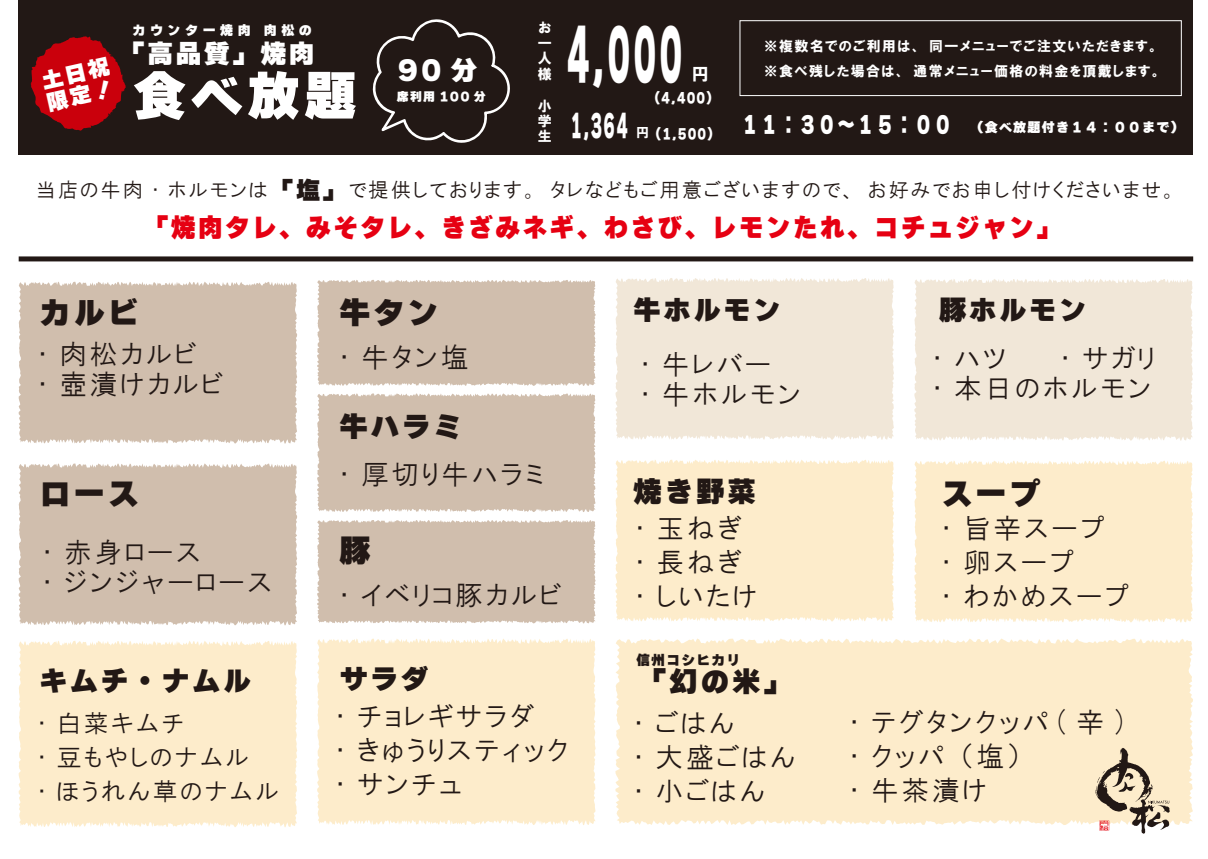
<style>
.page{position:relative;width:1208px;height:859px;background:#fff}
.page>*{position:absolute;margin:0;border:0;box-sizing:border-box;transform-origin:0 0}
.t1{font:68.7px "Ruika 09";color:#fff;scale:.43 1}
.t2{font:51.8px "Ruika 09";color:#fff}
.t3{font:31px "Ruika 09";letter-spacing:.1em;color:#221815}
.t4{font:30.7px "Ruika 09";color:#fff;scale:.47 1}
.t5{font:28.5px "Ruika 09";letter-spacing:.1em;color:#221815}
.t6{font:27.8px/34px "HGP Gothic M";letter-spacing:.1em;color:#221815}
.t7{font:27.8px "Ruika 09";letter-spacing:.1em;color:#221815}
.t8{font:27.3px "Ruika 09";letter-spacing:.1em;color:#221815}
.t9{font:26.5px "Ruika 09";color:#fff}
.t10{font:26px "Ruika 09";letter-spacing:.1em;color:#e60012;scale:.95 1}
.t11{font:25.7px "Ruika 09";color:#fff}
.t12{font:24.7px/34px "HGP Gothic M";letter-spacing:.1em;color:#221815}
.t13{font:21.4px/22.3px "Ruika 09";color:#fff}
.t14{font:20.4px "HGP Gothic M";letter-spacing:.1em;color:#221815}
.t15{font:17px "HGP Soei Kakugothic UB";color:#fff}
.t16{font:14px/15.1px "HGP Soei Kakugothic UB";letter-spacing:.095em;color:#fff;text-align:justify}
.t17{font:13.9px "Ruika 09";letter-spacing:.1em;color:#fff;scale:.81 1}
.t18{font:13.6px "Ruika 09";letter-spacing:.1em;color:#221815}
.t19{font:13px "Ruika 09";letter-spacing:.1em;color:#fff}
.t20{font:13px "Ruika 09";letter-spacing:.35em;color:#fff}
.t21{font:13px "HGP Soei Kakugothic UB";color:#fff}
.t22{font:12px "Ruika 09";letter-spacing:.1em;color:#fff}
.s1{font-size:22.8px}
.s2{font-family:"Ruika 09";font-size:24px}
</style>
<div class="page">
<div style="left:19px;top:256px;width:1174px;height:5px;background:#221815"></div>
<div style="left:19px;top:0;width:1173px;height:154px;background:#221815"></div>
<svg style="left:30px;top:36px;width:96px;height:95px"></svg>
<svg style="left:372px;top:19px;width:138px;height:124px"></svg>
<div style="left:19px;top:282px;width:278px;height:161px;background:#d0bead"></div>
<div style="left:19px;top:463px;width:278px;height:162px;background:#d0bead"></div>
<div style="left:19px;top:641px;width:278px;height:186px;background:#fdeccb"></div>
<div style="left:317px;top:280px;width:278px;height:106px;background:#d0bead"></div>
<div style="left:317px;top:520px;width:278px;height:103px;background:#d0bead"></div>
<div style="left:317px;top:638px;width:278px;height:187px;background:#fdeccb"></div>
<div style="left:615px;top:278px;width:279px;height:162px;background:#f1e7d8"></div>
<div style="left:615px;top:460px;width:279px;height:161px;background:#fdeccb"></div>
<div style="left:914px;top:279px;width:278px;height:162px;background:#f1e7d8"></div>
<div style="left:914px;top:460px;width:278px;height:162px;background:#fdeccb"></div>
<div style="left:615px;top:638px;width:578px;height:187px;background:#fdeccb"></div>
<div style="left:317px;top:393px;width:278px;height:119px;background:#d0bead"></div>
<div style="left:739px;top:20px;width:442px;height:76px;border:1px solid #fff"></div>
<svg style="left:1095px;top:748px;width:74px;height:86px;background:#c7b8a3"></svg>
<p class="t20" style="left:132px;top:23px;width:181px">カウンター焼肉 肉松の</p>
<p class="t11" style="left:119px;top:41px;width:197px">「高品質」焼肉</p>
<p class="t13" style="left:39px;top:70px;width:70px;rotate:-13deg">土日祝限定！</p>
<p class="t9" style="left:398px;top:57px;width:81px">90 分</p>
<h2 class="t2" style="left:134px;top:69px;width:224px">食べ放題</h2>
<p class="t22" style="left:397px;top:91px;width:91px">席利用 100 分</p>
<p class="t16" style="left:538px;top:21px;width:15px">お一人様</p>
<p class="t16" style="left:538px;top:98px;width:15px;line-height:15.4px">小学生</p>
<h1 class="t1" style="left:566px;top:20px;width:271px">4,000</h1>
<p class="t17" style="left:649px;top:91px;width:86px">（4,400）</p>
<p class="t17" style="left:650px;top:127px;width:86px">（1,500）</p>
<p class="t15" style="left:691px;top:65px;width:18px">円</p>
<p class="t4" style="left:571px;top:110px;width:122px">1,364</p>
<p class="t21" style="left:636px;top:126px;width:14px">円</p>
<p class="t16" style="left:763px;top:34px;width:399px;line-height:24.4px">※複数名でのご利用は、同一メニューでご注文いただきます。※食べ残した場合は、通常メニュー価格の料金を頂戴します。</p>
<p class="t19" style="left:741px;top:120px;width:444px"><span class="s1">１１：３０～１５：００</span> （食べ放題付き１４：００まで）</p>
<p class="t14" style="left:35px;top:180px;width:1143px">当店の牛肉・ホルモンは<span class="s2">「塩」</span>で提供しております。 タレなどもご用意ございますので、お好みでお申し付けくださいませ。</p>
<p class="t10" style="left:144px;top:214px;width:966px">「焼肉タレ、みそタレ、きざみネギ、わさび、レモンたれ、コチュジャン」</p>
<p class="t3" style="left:40px;top:296px;width:101px">カルビ</p>
<p class="t3" style="left:339px;top:296px;width:101px">牛タン</p>
<p class="t6" style="left:36px;top:339px;width:189px;line-height:29.7px">・肉松カルビ<br>・壺漬けカルビ</p>
<p class="t6" style="left:337px;top:340px;width:133px">・牛タン塩</p>
<p class="t5" style="left:339px;top:412px;width:124px">牛ハラミ</p>
<p class="t8" style="left:633px;top:296px;width:149px">牛ホルモン</p>
<p class="t6" style="left:638px;top:349px;width:164px;line-height:29.7px">・牛レバー<br>・牛ホルモン</p>
<p class="t6" style="left:337px;top:457px;width:208px">・厚切り牛ハラミ</p>
<p class="t3" style="left:40px;top:477px;width:101px">ロース</p>
<p class="t5" style="left:633px;top:477px;width:124px">焼き野菜</p>
<p class="t3" style="left:339px;top:535px;width:32px">豚</p>
<p class="t6" style="left:633px;top:511px;width:131px">・玉ねぎ　・長ねぎ</p>
<p class="t6" style="left:40px;top:537px;width:233px;line-height:29.7px">・赤身ロース<br>・ジンジャーロース</p>
<p class="t6" style="left:337px;top:578px;width:225px">・イベリコ豚カルビ</p>
<p class="t6" style="left:633px;top:579px;width:126px">・しいたけ</p>
<p class="t18" style="left:636px;top:653px;width:105px">信州コシヒカリ</p>
<p class="t7" style="left:340px;top:664px;width:90px">サラダ</p>
<p class="t7" style="left:40px;top:667px;width:213px">キムチ・ナムル</p>
<p class="t5" style="left:638px;top:667px;width:155px">「幻の米」</p>
<p class="t8" style="left:939px;top:296px;width:149px">豚ホルモン</p>
<p class="t6" style="left:930px;top:343px;width:225px;line-height:29.7px">・ハツ　　・サガリ・本日のホルモン</p>
<p class="t3" style="left:941px;top:477px;width:101px">スープ</p>
<p class="t6" style="left:939px;top:511px;width:191px">・旨辛スープ<br>・卵スープ<br>・わかめスープ</p>
<p class="t6" style="left:333px;top:699px;width:236px">・チョレギサラダ<br>・きゅうりスティック・サンチュ</p>
<p class="t12" style="left:36px;top:706px;width:245px">・白菜キムチ<br>・豆もやしのナムル<br>・ほうれん草のナムル</p>
<p class="t6" style="left:632px;top:706px;width:165px">・ごはん<br>・大盛ごはん・小ごはん</p>
<p class="t6" style="left:847px;top:705px;width:278px">・テグタンクッパ ( 辛 )・クッパ （塩）<br>・牛茶漬け</p>
</div>
